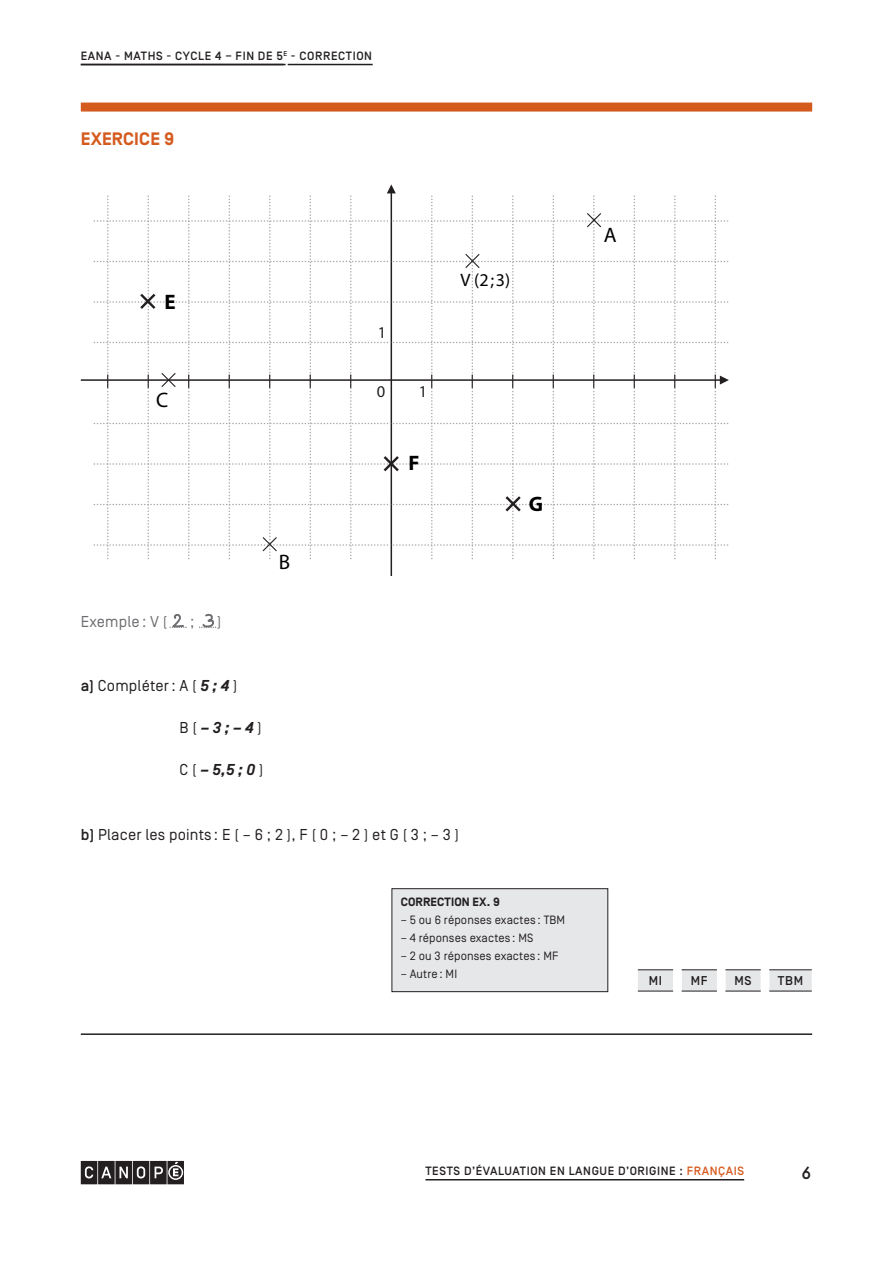
<style>
.page{position:relative;width:893px;height:1263px;background:#fff}
.page>*{position:absolute;margin:0;border:0;box-sizing:border-box;transform-origin:0 0}
.t1{font:21px "Myriad Pro";color:#000001}
.t2{font:700 21px "Myriad Pro";color:#000001}
.t3{font:700 18px "Simplon BP";letter-spacing:.01em;color:#d55a1e}
.t4{font:18px "Myriad Pro";color:#000001}
.t5{font:500 18px "Simplon BP Mono";color:#231f20}
.t6{font:16.5px "Myriad Pro";color:#231f20}
.t7{font:15.75px "Simplon BP Regular";letter-spacing:.01em;color:#231f20}
.t8{font:italic 700 15.75px "Simplon BP";color:#231f20}
.t9{font:15.75px "Simplon BP Regular";letter-spacing:.01em;color:#6c6d70}
.t10{font:500 12.75px "Simplon BP";letter-spacing:.05em;color:#231f20}
.t11{font:500 12px "Simplon BP";letter-spacing:.05em;color:#231f20}
.t12{font:12px "Simplon BP Regular";letter-spacing:.01em;color:#231f20}
.t13{font:700 12px "Simplon BP";letter-spacing:.01em;color:#231f20}
.s1{font-family:"Simplon BP";font-weight:500}
.s2{font-family:"Simplon BP";font-weight:700;font-style:italic}
.s3{font-family:"Simplon BP Regular";font-weight:400;font-style:normal}
.s4{color:#d55a1e}
</style>
<div class="page">
<hr style="left:81px;top:64px;width:205px;height:1px;background:#231f20">
<hr style="left:288px;top:64px;width:85px;height:1px;background:#231f20">
<svg style="left:81px;top:1161px;width:103px;height:23px;background:#4b4849"></svg>
<hr style="left:425px;top:1179px;width:319px;height:1px;background:#231f20">
<div style="left:81px;top:103px;width:731px;height:9px;background:#d55a1e"></div>
<hr style="left:81px;top:1033px;width:731px;height:2px;background:#231f20">
<svg style="left:81px;top:184px;width:648px;height:392px"></svg>
<svg style="left:169px;top:613px;width:17px;height:15px"></svg>
<svg style="left:199px;top:613px;width:17px;height:15px"></svg>
<svg style="left:638px;top:970px;width:174px;height:21px"></svg>
<hr style="left:638px;top:969px;width:35px;height:1px;background:#231f20">
<hr style="left:682px;top:969px;width:35px;height:1px;background:#231f20">
<hr style="left:725px;top:969px;width:36px;height:1px;background:#231f20">
<hr style="left:769px;top:969px;width:43px;height:1px;background:#231f20">
<hr style="left:638px;top:991px;width:35px;height:1px;background:#231f20">
<hr style="left:682px;top:991px;width:35px;height:1px;background:#231f20">
<hr style="left:725px;top:991px;width:36px;height:1px;background:#231f20">
<hr style="left:769px;top:991px;width:43px;height:1px;background:#231f20">
<div style="left:392px;top:889px;width:216px;height:103px;background:#e6e7e9"></div>
<div style="left:392px;top:888px;width:216px;height:104px;border:1px solid #231f20"></div>
<p class="t11" style="left:81px;top:49px;width:293px">EANA - MATHS - CYCLE 4 – FIN DE 5<sup>E</sup> - CORRECTION</p>
<h2 class="t3" style="left:81px;top:129px;width:95px">EXERCICE 9</h2>
<h1 class="t2" style="left:164px;top:288px;width:13px">E</h1>
<h1 class="t1" style="left:156px;top:387px;width:14px">C</h1>
<h3 class="t9" style="left:81px;top:612px;width:88px">Exemple : V (</h3>
<h3 class="t9" style="left:190px;top:612px;width:6px">;</h3>
<h3 class="t9" style="left:217px;top:612px;width:6px">)</h3>
<h1 class="t1" style="left:279px;top:549px;width:13px">B</h1>
<h3 class="t7" style="left:81px;top:677px;width:158px"><span class="s1">a)</span> Compléter: A ( <span class="s2">5 ; 4</span> )</h3>
<h3 class="t8" style="left:180px;top:719px;width:84px"><span class="s3">B (</span>– 3; – 4<span class="s3">)</span></h3>
<h3 class="t8" style="left:180px;top:761px;width:85px"><span class="s3">C (</span>– 5,5; 0<span class="s3">)</span></h3>
<h3 class="t6" style="left:378px;top:322px;width:10px">1</h3>
<h3 class="t6" style="left:377px;top:381px;width:10px">0</h3>
<h3 class="t6" style="left:419px;top:381px;width:10px">1</h3>
<h1 class="t2" style="left:408px;top:450px;width:13px">F</h1>
<h2 class="t4" style="left:460px;top:269px;width:51px">V (2;3)</h2>
<h1 class="t2" style="left:529px;top:490px;width:16px">G</h1>
<h3 class="t7" style="left:81px;top:825px;width:380px"><span class="s1">b)</span> Placer les points : E ( – 6 ; 2 ), F ( 0 ; – 2 ) et G ( 3 ; – 3 )</h3>
<p class="t13" style="left:401px;top:895px;width:101px">CORRECTION EX. 9</p>
<p class="t12" style="left:401px;top:913px;width:166px">– 5 ou 6 réponses exactes : TBM</p>
<p class="t12" style="left:401px;top:931px;width:134px">– 4 réponses exactes : MS</p>
<p class="t12" style="left:401px;top:949px;width:159px">– 2 ou 3 réponses exactes : MF</p>
<p class="t12" style="left:401px;top:967px;width:58px">– Autre : MI</p>
<h1 class="t1" style="left:604px;top:222px;width:14px">A</h1>
<p class="t10" style="left:649px;top:973px;width:15px">MI</p>
<p class="t10" style="left:691px;top:973px;width:18px">MF</p>
<p class="t10" style="left:734px;top:973px;width:19px">MS</p>
<p class="t10" style="left:778px;top:973px;width:27px">TBM</p>
<p class="t11" style="left:425px;top:1164px;width:320px">TESTS D’ÉVALUATION EN LANGUE D’ORIGINE : <span class="s4">FRANÇAIS</span></p>
<h2 class="t5" style="left:801px;top:1161px;width:12px">6</h2>
</div>
